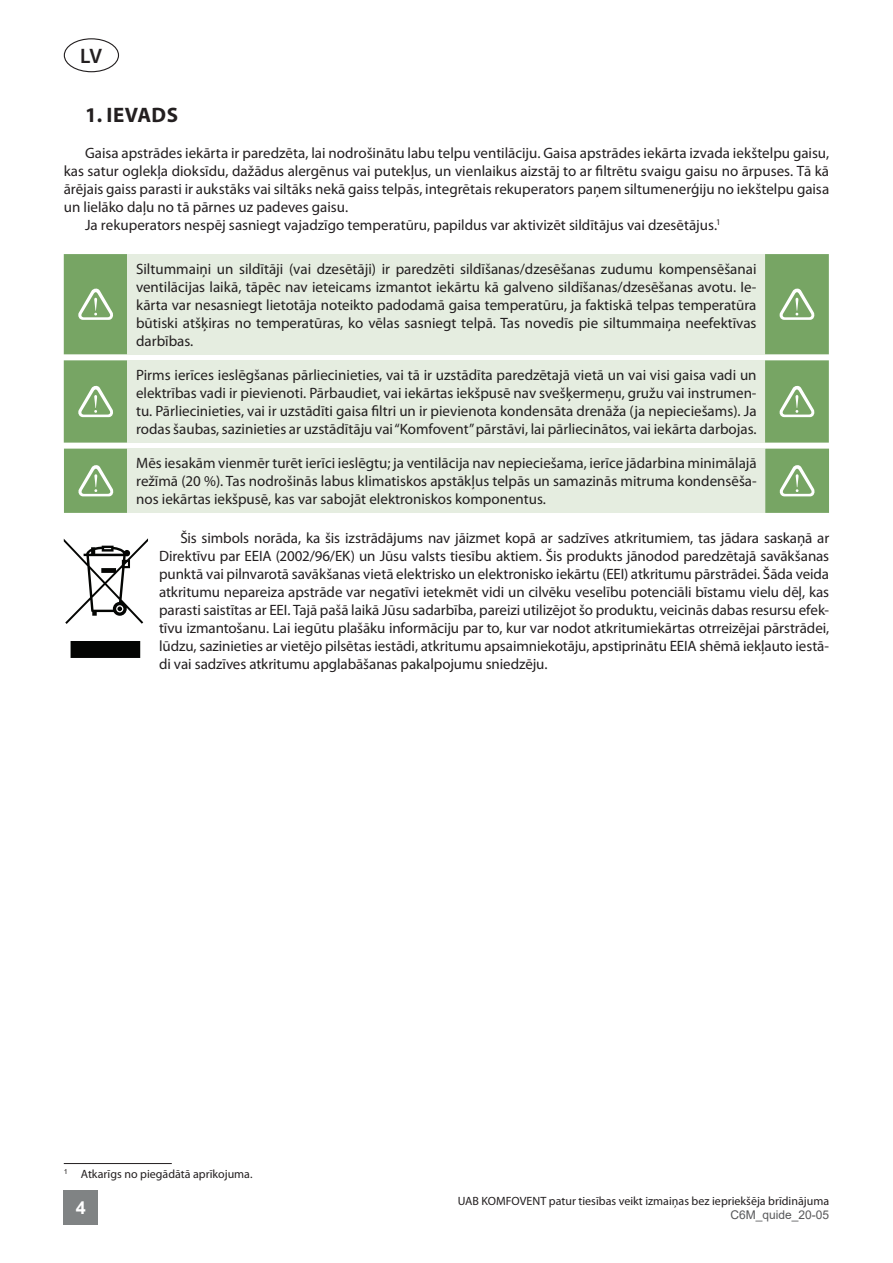
<style>
.page{position:relative;width:893px;height:1263px;background:#fff}
.page>*{position:absolute;margin:0;border:0;box-sizing:border-box;transform-origin:0 0}
.Antraste_1{font:700 21px "Myriad Pro";letter-spacing:.02em;color:#231f20}
.t1{font:600 21px "Myriad Pro";color:#231f20}
.t2{font:700 18px "Arial";color:#fff}
.Tekstas_LV{font:15px/18px "Myriad Pro";color:#231f20;text-align:justify}
.DĖMESIO_LV{font:15px/18px "Myriad Pro";color:#231f20;text-align:justify}
.Isnasa{font:12px "Myriad Pro";color:#231f20}
.t3{font:12px "Arial";color:#57585a}
</style>
<div class="page">
<div style="left:64px;top:1191px;width:34px;height:34px;background:#808384"></div>
<div style="left:64px;top:38px;width:55px;height:34px;border:1px solid #231f20;border-radius:50%"></div>
<div style="left:64px;top:254px;width:765px;height:100px;background:#77a564"></div>
<div style="left:128px;top:254px;width:637px;height:100px;background:#e5ede0"></div>
<svg style="left:77px;top:287px;width:37px;height:33px"></svg>
<svg style="left:778px;top:287px;width:37px;height:33px"></svg>
<div style="left:64px;top:360px;width:765px;height:83px;background:#77a564"></div>
<div style="left:128px;top:360px;width:637px;height:83px;background:#e5ede0"></div>
<svg style="left:77px;top:385px;width:37px;height:32px"></svg>
<svg style="left:778px;top:385px;width:37px;height:32px"></svg>
<div style="left:64px;top:449px;width:765px;height:64px;background:#77a564"></div>
<div style="left:128px;top:449px;width:637px;height:64px;background:#e5ede0"></div>
<svg style="left:77px;top:464px;width:37px;height:32px"></svg>
<svg style="left:779px;top:464px;width:37px;height:32px"></svg>
<svg style="left:64px;top:538px;width:84px;height:120px"></svg>
<hr style="left:64px;top:1163px;width:108px;height:1px;background:#231f20">
<h1 class="t1" style="left:80px;top:43px;width:23px">LV</h1>
<p class="Antraste_1" style="left:85px;top:101px;width:94px">1. IEVADS</p>
<p class="Tekstas_LV" style="left:64px;top:144px;width:767px;text-indent:21px">Gaisa apstrādes iekārta ir paredzēta, lai nodrošinātu labu telpu ventilāciju. Gaisa apstrādes iekārta izvada iekštelpu gaisu, kas satur oglekļa dioksīdu, dažādus alergēnus vai putekļus, un vienlaikus aizstāj to ar filtrētu svaigu gaisu no ārpuses. Tā kā ārējais gaiss parasti ir aukstāks vai siltāks nekā gaiss telpās, integrētais rekuperators paņem siltumenerģiju no iekštelpu gaisa un lielāko daļu no tā pārnes uz padeves gaisu.</p>
<p class="Tekstas_LV" style="left:85px;top:216px;width:637px">Ja rekuperators nespēj sasniegt vajadzīgo temperatūru, papildus var aktivizēt sildītājus vai dzesētājus.<sup>1</sup></p>
<p class="DĖMESIO_LV" style="left:136px;top:260px;width:622px">Siltummaiņi un sildītāji (vai dzesētāji) ir paredzēti sildīšanas/dzesēšanas zudumu kompensēšanai ventilācijas laikā, tāpēc nav ieteicams izmantot iekārtu kā galveno sildīšanas/dzesēšanas avotu. Ie&shy;kārta var nesasniegt lietotāja noteikto padodamā gaisa temperatūru, ja faktiskā telpas temperatūra būtiski atšķiras no temperatūras, ko vēlas sasniegt telpā. Tas novedīs pie siltummaiņa neefektīvas darbības.</p>
<p class="DĖMESIO_LV" style="left:136px;top:366px;width:622px">Pirms ierīces ieslēgšanas pārliecinieties, vai tā ir uzstādīta paredzētajā vietā un vai visi gaisa vadi un elektrības vadi ir pievienoti. Pārbaudiet, vai iekārtas iekšpusē nav svešķermeņu, gružu vai instrumen&shy;tu. Pārliecinieties, vai ir uzstādīti gaisa filtri un ir pievienota kondensāta drenāža (ja nepieciešams). Ja rodas šaubas, sazinieties ar uzstādītāju vai “Komfovent” pārstāvi, lai pārliecinātos, vai iekārta darbojas.</p>
<p class="DĖMESIO_LV" style="left:136px;top:454px;width:622px">Mēs iesakām vienmēr turēt ierīci ieslēgtu; ja ventilācija nav nepieciešama, ierīce jādarbina minimālajā režīmā (20 %). Tas nodrošinās labus klimatiskos apstākļus telpās un samazinās mitruma kondensēša&shy;nos iekārtas iekšpusē, kas var sabojāt elektroniskos komponentus.</p>
<p class="Tekstas_LV" style="left:159px;top:529px;width:672px;text-indent:21px">Šis simbols norāda, ka šis izstrādājums nav jāizmet kopā ar sadzīves atkritumiem, tas jādara saskaņā ar Direktīvu par EEIA (2002/96/EK) un Jūsu valsts tiesību aktiem. Šis produkts jānodod paredzētajā savākšanas punktā vai pilnvarotā savākšanas vietā elektrisko un elektronisko iekārtu (EEI) atkritumu pārstrādei. Šāda veida atkritumu nepareiza apstrāde var negatīvi ietekmēt vidi un cilvēku veselību potenciāli bīstamu vielu dēļ, kas parasti saistītas ar EEI. Tajā pašā laikā Jūsu sadarbība, pareizi utilizējot šo produktu, veicinās dabas resursu efek&shy;tīvu izmantošanu. Lai iegūtu plašāku informāciju par to, kur var nodot atkritumiekārtas otrreizējai pārstrādei, lūdzu, sazinieties ar vietējo pilsētas iestādi, atkritumu apsaimniekotāju, apstiprinātu EEIA shēmā iekļauto iestā&shy;di vai sadzīves atkritumu apglabāšanas pakalpojumu sniedzēju.</p>
<p class="Isnasa" style="left:64px;top:1166px;width:190px"><sup>1</sup> Atkarīgs no piegādātā aprīkojuma.</p>
<p class="t2" style="left:76px;top:1195px;width:12px">4</p>
<p class="Isnasa" style="left:458px;top:1193px;width:373px">UAB KOMFOVENT patur tiesības veikt izmaiņas bez iepriekšēja brīdinājuma</p>
<p class="t3" style="left:730px;top:1207px;width:100px">C6M_quide_20-05</p>
</div>
